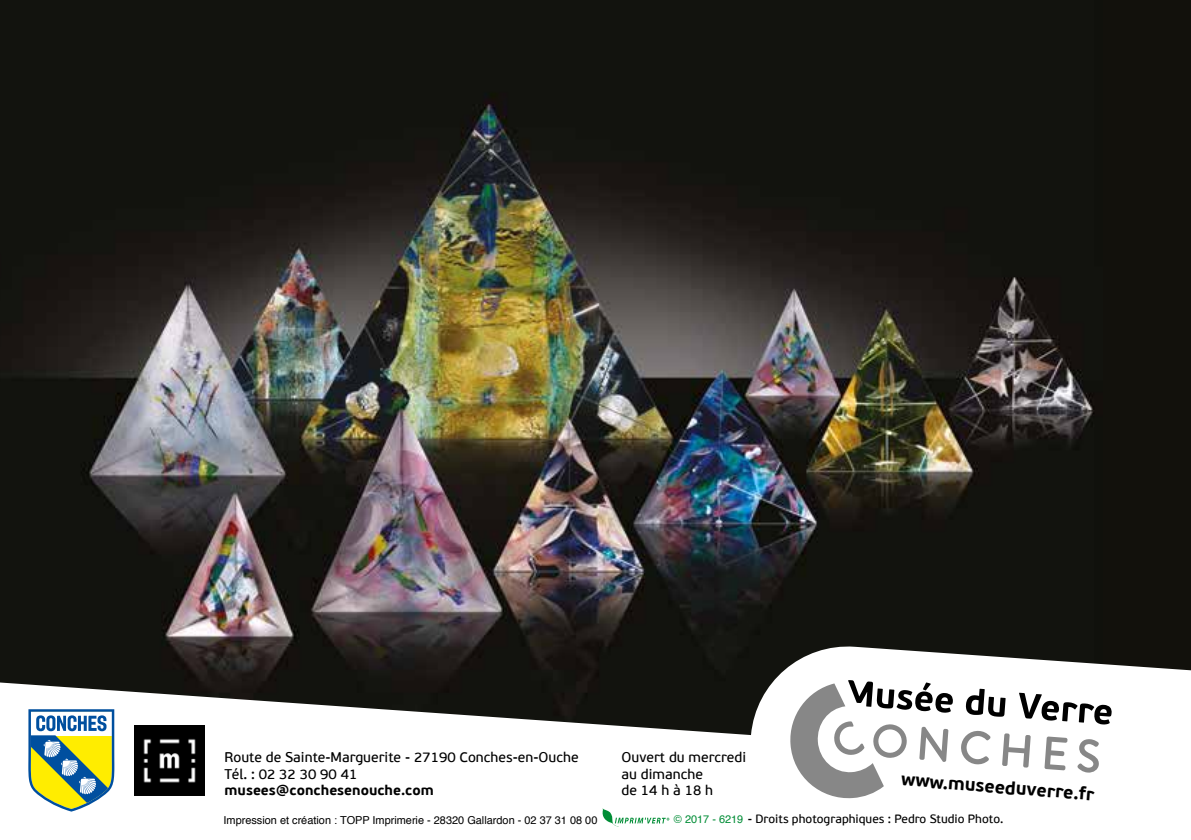
<style>
.page{position:relative;width:1191px;height:840px;background:#fff}
.page>*{position:absolute;margin:0;border:0;box-sizing:border-box;transform-origin:0 0}
.t1{font:700 18px "PF Beau Sans Pro";color:#000}
.t2{font:14px/16.8px "PF Beau Sans Pro Bbook";color:#000}
.t3{font:700 14px "PF Beau Sans Pro";color:#000}
.t4{font:12px "PF Beau Sans Pro Bbook";color:#000}
.t5{font:11px "Helvetica";color:#000}
.s1{font-family:"Helvetica";font-size:11px;color:#008d36}
</style>
<div class="page">
<div style="left:0;top:0;width:1191px;height:839px;background:#12110c"></div>
<img style="left:12px;top:104px;width:1082px;height:538px">
<svg style="left:0;top:642px;width:1191px;height:197px;fill:#fff"></svg>
<svg style="left:788px;top:679px;width:324px;height:120px;background:#dadada"></svg>
<svg style="left:28px;top:708px;width:86px;height:103px;background:#a7bc88"></svg>
<img style="left:135px;top:725px;width:69px;height:69px">
<svg style="left:602px;top:807px;width:67px;height:19px"></svg>
<p class="t2" style="left:225px;top:748px;width:355px">Route de Sainte-Marguerite - 27190 Conches-en-Ouche<br>Tél. : 02 32 30 90 41</p>
<p class="t3" style="left:225px;top:781px;width:211px">musees@conchesenouche.com</p>
<p class="t2" style="left:621px;top:748px;width:126px">Ouvert du mercredi au dimanche<br>de 14 h à 18 h</p>
<p class="t1" style="left:902px;top:768px;width:195px;rotate:4deg">www.museeduverre.fr</p>
<p class="t5" style="left:223px;top:809px;width:375px">Impression et création : TOPP Imprimerie - 28320 Gallardon - 02 37 31 08 00</p>
<p class="t4" style="left:674px;top:811px;width:331px"><span class="s1">© 2017 - 6219</span> - Droits photographiques : Pedro Studio Photo.</p>
</div>
